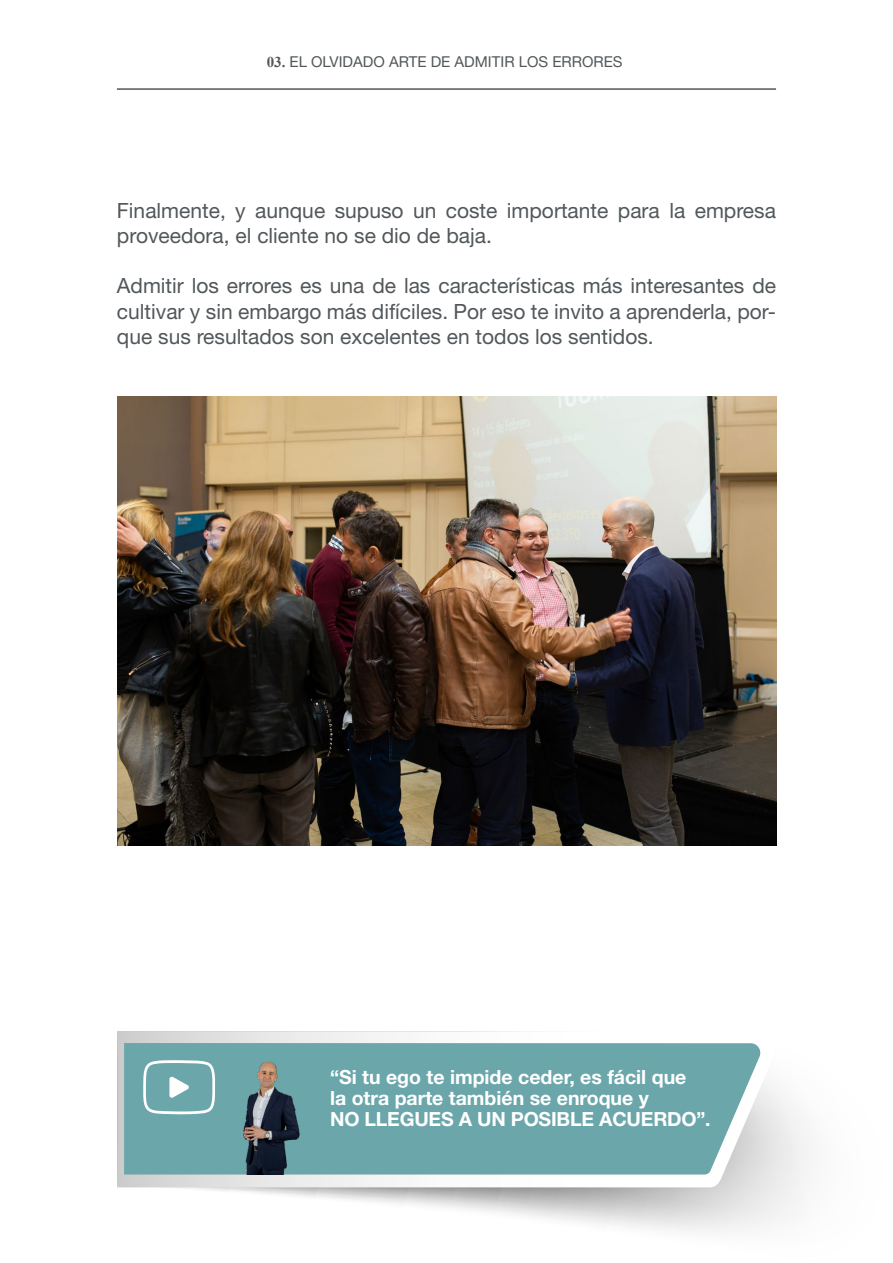
<style>
.page{position:relative;width:893px;height:1263px;background:#fff}
.page>*{position:absolute;margin:0;border:0;box-sizing:border-box;transform-origin:0 0}
.t1{font:21px/25.2px "Helvetica Neue LT Std";color:#51575a}
.t2{font:700 19.5px/21px "Helvetica Neue LT Std";color:#fff}
.t3{font:15px "Helvetica Neue LT Std";color:#51575a}
.s1{font-family:"Times New Roman";font-weight:700}
</style>
<div class="page">
<hr style="left:117px;top:88px;width:659px;height:2px;background:#51575a">
<svg style="left:117px;top:1031px;width:660px;height:156px"></svg>
<div style="left:124px;top:1043px;width:638px;height:131px;background:#6ba6ab"></div>
<img style="left:171px;top:1052px;width:147px;height:122px">
<svg style="left:143px;top:1060px;width:72px;height:54px"></svg>
<img style="left:117px;top:396px;width:659px;height:449px">
<p class="t3" style="left:267px;top:53px;width:357px"><span class="s1">03.</span> EL OLVIDADO ARTE DE ADMITIR LOS ERRORES</p>
<p class="t1" style="left:117px;top:197px;width:661px">Finalmente, y aunque supuso un coste importante para la empresa proveedora, el cliente no se dio de baja.</p>
<p class="t1" style="left:117px;top:273px;width:661px;text-align:justify">Admitir los errores es una de las características más interesantes de cultivar y sin embargo más difíciles. Por eso te invito a aprenderla, por&shy;que sus resultados son excelentes en todos los sentidos.</p>
<p class="t2" style="left:330px;top:1066px;width:382px">“Si tu ego te impide ceder, es fácil que<br>la otra parte también se enroque y<br>NO LLEGUES A UN POSIBLE ACUERDO”.</p>
</div>
